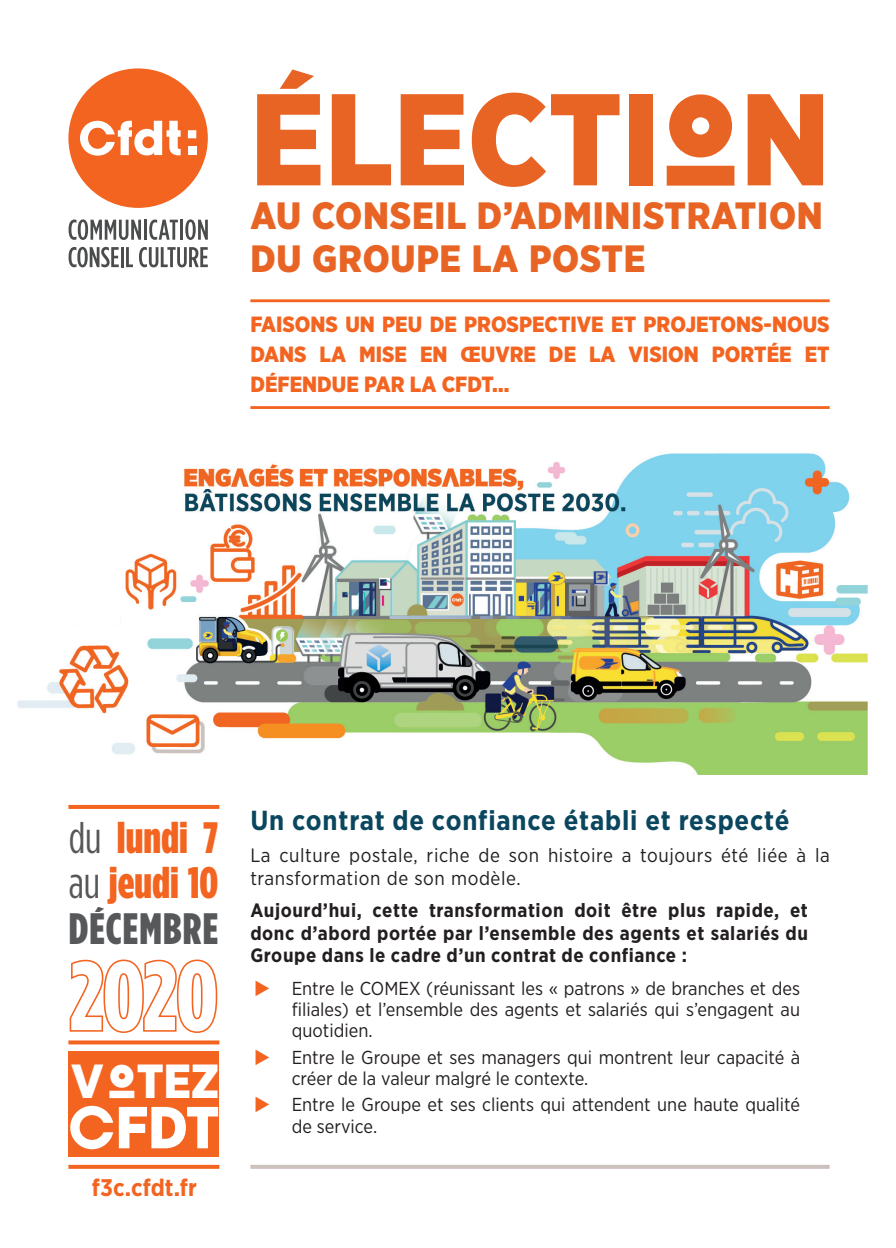
<style>
.page{position:relative;width:896px;height:1248px;background:#fff}
.page>*{position:absolute;margin:0;border:0;box-sizing:border-box;transform-origin:0 0}
.t1{font:900 130.2px "Gotham Narrow";letter-spacing:.005em;color:#e86424}
.t2{font:900 59px "Gotham Narrow";color:#fff}
.t3{font:900 47.8px "Gotham Narrow";color:#fff}
.t4{font:900 44px/45.4px "Gotham Condensed";color:#f36421}
.t5{font:900 44px "Gotham Condensed";letter-spacing:.03em;color:#57585a}
.t6{font:900 38px/43.4px "Gotham Narrow";letter-spacing:.02em;color:#e86424}
.t7{font:700 27.6px "Gotham Narrow";letter-spacing:.03em;color:#0a475e}
.t8{font:700 24px "Gotham Narrow";letter-spacing:.005em;color:#f36421}
.t9{font:900 22px/30px "Gotham Narrow";color:#f36421;text-align:justify}
.t10{font:700 19.2px/22.6px "Gotham Narrow";letter-spacing:.03em;color:#231f20;text-align:justify}
.t11{font:19.2px/22.6px "Gotham Narrow";letter-spacing:.03em;color:#231f20}
.t12{font:18.8px/21px "Gotham Narrow";color:#231f20}
.s1{font-family:"CFDT";font-stretch:condensed}
.s2{font-weight:400;color:#57585a}
.s3{color:#f36421}
</style>
<div class="page">
<img style="left:17px;top:453px;width:850px;height:321px">
<hr style="left:250px;top:299px;width:579px;height:3px;background:#f36421">
<hr style="left:250px;top:406px;width:579px;height:3px;background:#f36421">
<svg style="left:69px;top:959px;width:149px;height:74px"></svg>
<svg style="left:68px;top:804px;width:151px;height:4px"></svg>
<svg style="left:68px;top:1040px;width:151px;height:4px"></svg>
<svg style="left:68px;top:1164px;width:151px;height:4px"></svg>
<div style="left:68px;top:1050px;width:151px;height:106px;background:#f36421"></div>
<div style="left:68px;top:68px;width:140px;height:140px;background:#f36421;border-radius:50%"></div>
<div style="left:188px;top:130px;width:8px;height:8px;background:#fff"></div>
<div style="left:188px;top:147px;width:8px;height:8px;background:#fff"></div>
<svg style="left:80px;top:121px;width:101px;height:35px"></svg>
<svg style="left:69px;top:219px;width:72px;height:21px"></svg>
<hr style="left:144px;top:220px;width:3px;height:20px;background:#4b4c4d">
<svg style="left:149px;top:219px;width:29px;height:21px"></svg>
<hr style="left:180px;top:220px;width:3px;height:20px;background:#4b4c4d">
<svg style="left:185px;top:219px;width:23px;height:21px"></svg>
<svg style="left:69px;top:247px;width:50px;height:20px"></svg>
<hr style="left:121px;top:247px;width:3px;height:20px;background:#4b4c4d">
<svg style="left:126px;top:247px;width:7px;height:20px"></svg>
<svg style="left:139px;top:247px;width:69px;height:20px"></svg>
<div style="left:4px;top:432px;width:116px;height:192px;background:#fff"></div>
<svg style="left:250px;top:1164px;width:579px;height:4px;fill:#ccc1bd"></svg>
<p class="t1" style="left:250px;top:53px;width:581px">ÉLECTI<span class="s1">O</span>N</p>
<p class="t6" style="left:250px;top:193px;width:574px">AU CONSEIL D’ADMINISTRATION<br>DU GROUPE LA POSTE</p>
<p class="t9" style="left:250px;top:309px;width:581px">FAISONS UN PEU DE PROSPECTIVE ET PROJETONS-NOUS DANS LA MISE EN ŒUVRE DE LA VISION PORTÉE ET DÉFENDUE PAR LA CFDT…</p>
<p class="t4" style="left:69px;top:814px;width:151px"><span class="s2">du</span> lundi 7 <span class="s2">au</span> jeudi 10</p>
<p class="t5" style="left:69px;top:901px;width:151px">DÉCEMBRE</p>
<p class="t3" style="left:68px;top:1049px;width:152px"><span class="s1">VO</span>TEZ</p>
<p class="t2" style="left:68px;top:1088px;width:152px"><span class="s1">C</span>FDT</p>
<p class="t8" style="left:92px;top:1171px;width:107px">f3c.cfdt.fr</p>
<p class="t7" style="left:250px;top:803px;width:540px">Un contrat de confiance établi et respecté</p>
<p class="t11" style="left:250px;top:843px;width:581px">La culture postale, riche de son histoire a toujours été liée à la transformation de son modèle.</p>
<p class="t10" style="left:250px;top:898px;width:559px">Aujourd’hui, cette transformation doit être plus rapide, et donc d’abord portée par l’ensemble des agents et salariés du Groupe dans le cadre d’un contrat de confiance :</p>
<p class="t12" style="left:292px;top:977px;width:510px;text-align:justify;text-indent:-37px"><span class="s3">◆</span> Entre le COMEX (réunissant les « patrons » de branches et des filiales) et l’ensemble des agents et salariés qui s’engagent au quotidien.</p>
<p class="t12" style="left:292px;top:1045px;width:510px;text-indent:-37px"><span class="s3">◆</span> Entre le Groupe et ses managers qui montrent leur capacité à créer de la valeur malgré le contexte.</p>
<p class="t12" style="left:292px;top:1093px;width:510px;line-height:21.6px;text-indent:-37px"><span class="s3">◆</span> Entre le Groupe et ses clients qui attendent une haute qualité de service.</p>
</div>
